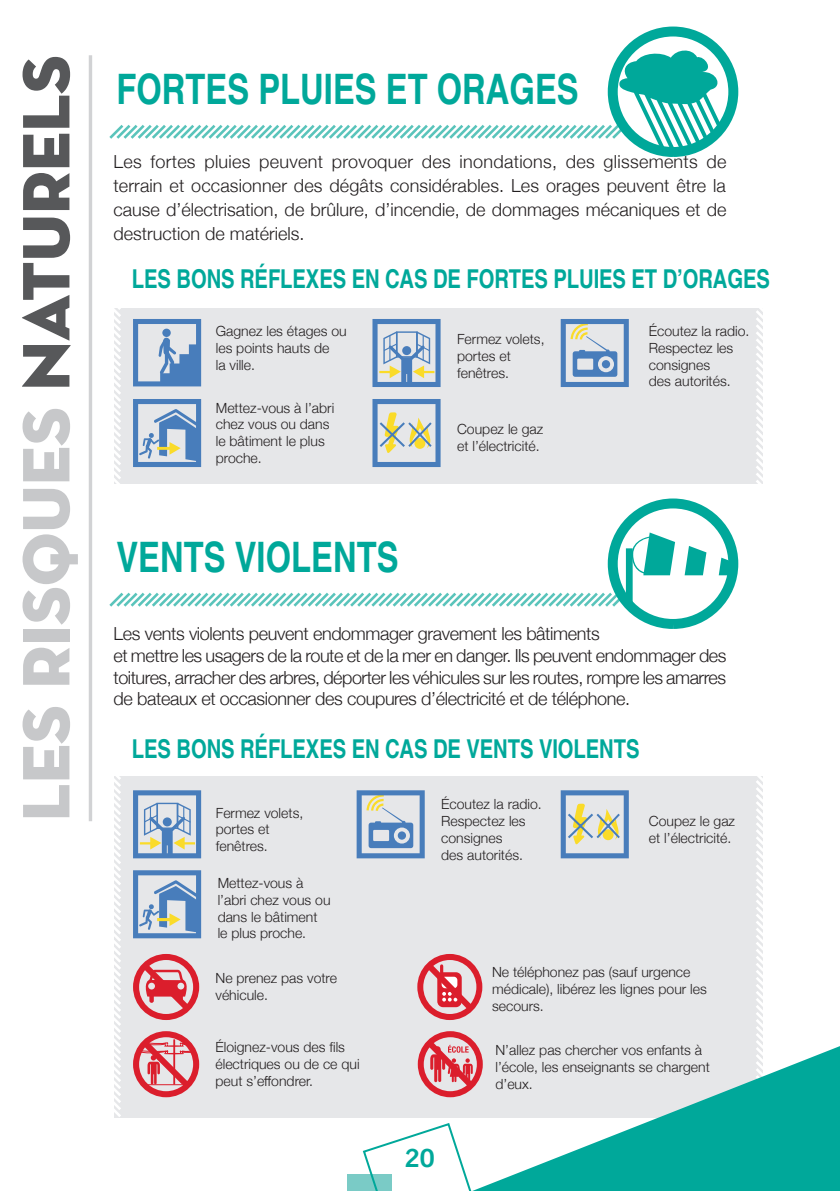
<style>
.page{position:relative;width:840px;height:1191px;background:#fff}
.page>*{position:absolute;margin:0;border:0;box-sizing:border-box;transform-origin:0 0}
.t1{font:68.2px "Neutra Disp Titling";color:#c7c8ca}
.t2{font:700 condensed 42px "Helvetica";color:#00a89a;scale:.95 1}
.t3{font:700 condensed 26px "Helvetica";letter-spacing:-.005em;color:#00a89a;scale:.95 1}
.t4{font:700 24px "News Gothic";color:#00a89a}
.t5{font:300 18px/24px "Helvetica Neue";letter-spacing:-.02em;color:#231f20;text-align:justify}
.t6{font:300 14px/16.8px "Helvetica Neue";color:#231f20}
.s1{color:#57585a}
</style>
<div class="page">
<div style="left:114px;top:308px;width:647px;height:175px;background:#e6e7e9"></div>
<div style="left:114px;top:776px;width:647px;height:341px;background:#e6e7e9"></div>
<svg style="left:752px;top:308px;width:11px;height:176px"></svg>
<svg style="left:756px;top:776px;width:7px;height:270px"></svg>
<svg style="left:114px;top:308px;width:10px;height:176px"></svg>
<svg style="left:114px;top:776px;width:10px;height:342px"></svg>
<svg style="left:472px;top:1046px;width:367px;height:145px;fill:#00a89a"></svg>
<hr style="left:89px;top:55px;width:3px;height:766px;background:#d1d2d4">
<div style="left:347px;top:1174px;width:44px;height:17px;background:#7acbc6"></div>
<svg style="left:362px;top:1121px;width:116px;height:70px"></svg>
<svg style="left:109px;top:28px;width:627px;height:128px"></svg>
<div style="left:607px;top:27px;width:130px;height:130px;border:10px solid #00a89a;border-radius:50%"></div>
<svg style="left:133px;top:319px;width:68px;height:67px"></svg>
<svg style="left:560px;top:319px;width:68px;height:68px"></svg>
<svg style="left:356px;top:790px;width:68px;height:68px"></svg>
<svg style="left:372px;top:399px;width:68px;height:68px"></svg>
<svg style="left:560px;top:790px;width:68px;height:68px"></svg>
<svg style="left:372px;top:319px;width:68px;height:68px"></svg>
<svg style="left:133px;top:790px;width:68px;height:68px"></svg>
<svg style="left:133px;top:399px;width:68px;height:68px"></svg>
<svg style="left:133px;top:870px;width:68px;height:68px"></svg>
<svg style="left:684px;top:546px;width:22px;height:29px"></svg>
<svg style="left:718px;top:557px;width:8px;height:18px"></svg>
<svg style="left:109px;top:532px;width:565px;height:77px"></svg>
<div style="left:607px;top:498px;width:130px;height:131px;border:10px solid #00a89a;border-radius:50%"></div>
<svg style="left:417px;top:1031px;width:65px;height:66px"></svg>
<svg style="left:133px;top:1031px;width:66px;height:66px"></svg>
<svg style="left:417px;top:954px;width:65px;height:66px"></svg>
<svg style="left:133px;top:954px;width:66px;height:66px"></svg>
<h1 class="t1" style="left:3px;top:821px;width:767px;rotate:-90deg">LES RISQUES <span class="s1">NATURELS</span></h1>
<h2 class="t2" style="left:116px;top:64px;width:488px">FORTES PLUIES ET ORAGES</h2>
<p class="t5" style="left:113px;top:148px;width:614px">Les fortes pluies peuvent provoquer des inondations, des glissements de terrain et occasionner des dégâts considérables. Les orages peuvent être la cause d’électrisation, de brûlure, d’incendie, de dommages mécaniques et de destruction de matériels.</p>
<h3 class="t3" style="left:132px;top:263px;width:672px">LES BONS RÉFLEXES EN CAS DE FORTES PLUIES ET D’ORAGES</h3>
<p class="t6" style="left:216px;top:321px;width:132px">Gagnez les étages ou les points hauts de<br>la ville.</p>
<p class="t6" style="left:216px;top:398px;width:120px">Mettez-vous à l’abri chez vous ou dans le bâtiment le plus proche.</p>
<h2 class="t2" style="left:116px;top:532px;width:298px">VENTS VIOLENTS</h2>
<p class="t6" style="left:457px;top:330px;width:89px">Fermez volets, portes et fenêtres.</p>
<p class="t6" style="left:457px;top:420px;width:88px">Coupez le gaz et l’électricité.</p>
<p class="t6" style="left:648px;top:321px;width:102px">Écoutez la radio.<br>Respectez les consignes<br>des autorités.</p>
<p class="t5" style="left:113px;top:622px;width:614px;line-height:21.6px;text-align:left">Les vents violents peuvent endommager gravement les bâtiments<br>et mettre les usagers de la route et de la mer en danger. Ils peuvent endommager des toitures, arracher des arbres, déporter les véhicules sur les routes, rompre les amarres de bateaux et occasionner des coupures d’électricité et de téléphone.</p>
<h3 class="t3" style="left:132px;top:733px;width:535px">LES BONS RÉFLEXES EN CAS DE VENTS VIOLENTS</h3>
<p class="t6" style="left:216px;top:803px;width:89px">Fermez volets, portes et fenêtres.</p>
<p class="t6" style="left:217px;top:873px;width:114px">Mettez-vous à l’abri chez vous ou dans le bâtiment le plus proche.</p>
<p class="t6" style="left:441px;top:794px;width:102px">Écoutez la radio.<br>Respectez les consignes<br>des autorités.</p>
<p class="t6" style="left:648px;top:811px;width:88px">Coupez le gaz et l’électricité.</p>
<p class="t6" style="left:215px;top:968px;width:123px">Ne prenez pas votre véhicule.</p>
<p class="t6" style="left:215px;top:1037px;width:145px">Éloignez-vous des fils électriques ou de ce qui peut s’effondrer.</p>
<h3 class="t4" style="left:405px;top:1143px;width:31px">20</h3>
<p class="t6" style="left:492px;top:962px;width:216px">Ne téléphonez pas (sauf urgence médicale), libérez les lignes pour les secours.</p>
<p class="t6" style="left:495px;top:1040px;width:216px">N’allez pas chercher vos enfants à l’école, les enseignants se chargent d’eux.</p>
</div>
